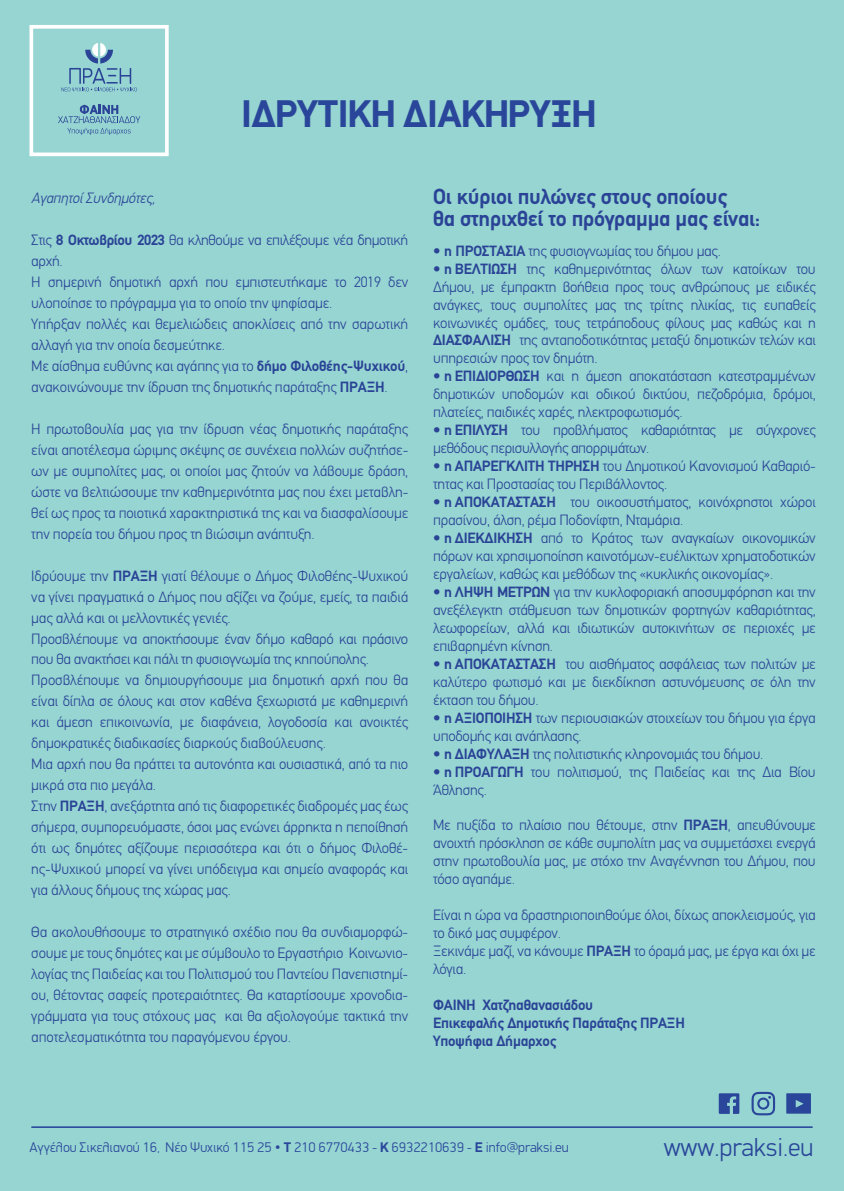
<style>
.page{position:relative;width:844px;height:1191px;background:#fff}
.page>*{position:absolute;margin:0;border:0;box-sizing:border-box;transform-origin:0 0}
.t1{font:700 38.85px "PF Din Display";letter-spacing:-.02em;color:#2a469a}
.t2{font:300 25.9px "PF Din Display";color:#2a469a}
.t3{font:700 22.05px/22.1px "PF Din Text";letter-spacing:-.01em;color:#2a4396}
.t4{font:300 15.05px/21px "PF Din Text";letter-spacing:-.01em;color:#2a4396;text-align:justify}
.t5{font:700 15.05px/18px "PF Din Text";letter-spacing:-.015em;color:#2a4396}
.t6{font:italic 300 15.05px "PF Din Text";letter-spacing:-.01em;color:#2a4396}
.t7{font:300 14px "PF Din Display";color:#2a469a}
.s1{font-weight:700}
</style>
<div class="page">
<div style="left:0;top:0;width:843px;height:1191px;background:#96d5d2"></div>
<hr style="left:31px;top:1126px;width:781px;height:2px;background:#2a469a">
<svg style="left:718px;top:1093px;width:21px;height:20px"></svg>
<svg style="left:786px;top:1093px;width:24px;height:20px"></svg>
<svg style="left:751px;top:1091px;width:23px;height:24px"></svg>
<div style="left:29px;top:25px;width:140px;height:131px;background:#96d5d2;border:4px solid #fff"></div>
<svg style="left:58px;top:105px;width:82px;height:30px"></svg>
<svg style="left:61px;top:43px;width:76px;height:48px"></svg>
<h1 class="t1" style="left:241px;top:90px;width:356px">Ι∆ΡΥΤΙΚΗ ∆ΙΑΚΗΡΥΞΗ</h1>
<p class="t6" style="left:31px;top:189px;width:125px">Αγαπητοί Συνδηµότες,</p>
<p class="t4" style="left:31px;top:230px;width:378px;text-align:left">Στις <span class="s1">8 Οκτωβρίου 2023</span> θα κληθούµε να επιλέξουµε νέα δηµοτική αρχή.<br>Η σηµερινή δηµοτική αρχή που εµπιστευτήκαµε το 2019 δεν υλοποίησε το πρόγραµµα για το οποίο την ψηφίσαµε.<br>Υπήρξαν πολλές και θεµελιώδεις αποκλίσεις από την σαρωτική αλλαγή για την οποία δεσµεύτηκε.<br>Με αίσθηµα ευθύνης και αγάπης για το <span class="s1">δήμο Φιλοθέης-Ψυχικού</span>, ανακοινώνουµε την ίδρυση της δηµοτικής παράταξης <span class="s1">ΠΡΑΞΗ</span>.</p>
<p class="t4" style="left:31px;top:418px;width:378px">Η πρωτοβουλία µας για την ίδρυση νέας δηµοτικής παράταξης είναι αποτέλεσµα ώριµης σκέψης σε συνέχεια πολλών συζητήσε&shy;ων µε συµπολίτες µας, οι οποίοι µας ζητούν να λάβουµε δράση, ώστε να βελτιώσουµε την καθηµερινότητα µας που έχει µεταβλη&shy;θεί ως προς τα ποιοτικά χαρακτηριστικά της και να διασφαλίσουµε την πορεία του δήµου προς τη βιώσιµη ανάπτυξη.</p>
<p class="t4" style="left:31px;top:565px;width:378px;text-align:left">Ιδρύουµε την <span class="s1">ΠΡΑΞΗ</span> γιατί θέλουµε ο ∆ήµος Φιλοθέης-Ψυχικού να γίνει πραγµατικά ο ∆ήµος που αξίζει να ζούµε, εµείς, τα παιδιά µας αλλά και οι µελλοντικές γενιές.<br>Προσβλέπουµε να αποκτήσουµε έναν δήµο καθαρό και πράσινο που θα ανακτήσει και πάλι τη φυσιογνωµία της κηπούπολης.<br>Προσβλέπουµε να δηµιουργήσουµε µια δηµοτική αρχή που θα είναι δίπλα σε όλους και στον καθένα ξεχωριστά µε καθηµερινή και άµεση επικοινωνία, µε διαφάνεια, λογοδοσία και ανοικτές δηµοκρατικές διαδικασίες διαρκούς διαβούλευσης.<br>Μια αρχή που θα πράττει τα αυτονόητα και ουσιαστικά, από τα πιο µικρά στα πιο µεγάλα.<br>Στην <span class="s1">ΠΡΑΞΗ</span>, ανεξάρτητα από τις διαφορετικές διαδροµές µας έως σήµερα, συµπορευόµαστε, όσοι µας ενώνει άρρηκτα η πεποίθησή ότι ως δηµότες αξίζουµε περισσότερα και ότι ο δήµος Φιλοθέ&shy;ης-Ψυχικού µπορεί να γίνει υπόδειγµα και σηµείο αναφοράς και για άλλους δήµους της χώρας µας.</p>
<p class="t4" style="left:31px;top:921px;width:378px">Θα ακολουθήσουµε το στρατηγικό σχέδιο που θα συνδιαµορφώ&shy;σουµε µε τους δηµότες και µε σύµβουλο το Εργαστήριο Κοινωνιο&shy;λογίας της Παιδείας και του Πολιτισµού του Παντείου Πανεπιστηµί&shy;ου, θέτοντας σαφείς προτεραιότητες. Θα καταρτίσουµε χρονοδια&shy;γράµµατα για τους στόχους µας και θα αξιολογούµε τακτικά την αποτελεσµατικότητα του παραγόµενου έργου.</p>
<h3 class="t3" style="left:433px;top:185px;width:328px">Οι κύριοι πυλώνες στους οποίους<br>θα στηριχθεί το πρόγραμμα μας είναι:</h3>
<p class="t4" style="left:433px;top:240px;width:289px"><span class="s1">• η ΠΡΟΣΤΑΣΙΑ</span> της φυσιογνωµίας του δήµου µας.</p>
<p class="t4" style="left:433px;top:259px;width:384px;line-height:18px"><span class="s1">• η ΒΕΛΤΙΩΣΗ</span> της καθηµερινότητας όλων των κατοίκων του ∆ήµου, µε έµπρακτη βοήθεια προς τους ανθρώπους µε ειδικές ανάγκες, τους συµπολίτες µας της τρίτης ηλικίας, τις ευπαθείς κοινωνικές οµάδες, τους τετράποδους φίλους µας καθώς και η <span class="s1">ΔΙΑΣΦΑΛΙΣΗ</span> της ανταποδοτικότητας µεταξύ δηµοτικών τελών και υπηρεσιών προς τον δηµότη.</p>
<p class="t4" style="left:433px;top:367px;width:384px;line-height:18px"><span class="s1">• η ΕΠΙΔΙΟΡΘΩΣΗ</span> και η άµεση αποκατάσταση κατεστραµµένων δηµοτικών υποδοµών και οδικού δικτύου, πεζοδρόµια, δρόµοι, πλατείες, παιδικές χαρές, ηλεκτροφωτισµός.</p>
<p class="t4" style="left:433px;top:421px;width:384px;line-height:18px"><span class="s1">• η ΕΠΙΛΥΣΗ</span> του προβλήµατος καθαριότητας µε σύγχρονες µεθόδους περισυλλογής απορριµάτων.</p>
<p class="t4" style="left:433px;top:457px;width:384px;line-height:18px"><span class="s1">• η ΑΠΑΡΕΓΚΛΙΤΗ ΤΗΡΗΣΗ</span> του ∆ηµοτικού Κανονισµού Καθαριό&shy;τητας και Προστασίας του Περιβάλλοντος.</p>
<p class="t4" style="left:433px;top:493px;width:384px;line-height:18px"><span class="s1">• η ΑΠΟΚΑΤΑΣΤΑΣΗ</span> του οικοσυστήµατος, κοινόχρηστοι χώροι πρασίνου, άλση, ρέµα Ποδονίφτη, Νταµάρια.</p>
<p class="t4" style="left:433px;top:529px;width:384px;line-height:18px"><span class="s1">• η ΔΙΕΚΔΙΚΗΣΗ</span> από το Κράτος των αναγκαίων οικονοµικών πόρων και χρησιµοποίηση καινοτόµων-ευέλικτων χρηµατοδοτικών εργαλείων, καθώς και µεθόδων της «κυκλικής οικονοµίας».</p>
<p class="t4" style="left:433px;top:583px;width:384px;line-height:18px"><span class="s1">• η ΛΗΨΗ ΜΕΤΡΩΝ</span> για την κυκλοφοριακή αποσυµφόρηση και την ανεξέλεγκτη στάθµευση των δηµοτικών φορτηγών καθαριότητας, λεωφορείων, αλλά και ιδιωτικών αυτοκινήτων σε περιοχές µε επιβαρηµένη κίνηση.</p>
<p class="t4" style="left:433px;top:654px;width:384px;line-height:18px"><span class="s1">• η ΑΠΟΚΑΤΑΣΤΑΣΗ</span> του αισθήµατος ασφάλειας των πολιτών µε καλύτερο φωτισµό και µε διεκδίκηση αστυνόµευσης σε όλη την έκταση του δήµου.</p>
<p class="t4" style="left:433px;top:708px;width:384px;line-height:18px"><span class="s1">• η ΑΞΙΟΠΟΙΗΣΗ</span> των περιουσιακών στοιχείων του δήµου για έργα υποδοµής και ανάπλασης.</p>
<p class="t4" style="left:433px;top:743px;width:332px"><span class="s1">• η ΔΙΑΦΥΛΑΞΗ</span> της πολιτιστικής κληρονοµιάς του δήµου.</p>
<p class="t4" style="left:433px;top:762px;width:384px;line-height:18px"><span class="s1">• η ΠΡΟΑΓΩΓΗ</span> του πολιτισµού, της Παιδείας και της ∆ια Βίου<br>Άθλησης.</p>
<p class="t4" style="left:433px;top:816px;width:384px;line-height:18px">Με πυξίδα το πλαίσιο που θέτουµε, στην <span class="s1">ΠΡΑΞΗ</span>, απευθύνουµε ανοιχτή πρόσκληση σε κάθε συµπολίτη µας να συµµετάσχει ενεργά στην πρωτοβουλία µας, µε στόχο την Αναγέννηση του ∆ήµου, που τόσο αγαπάµε.</p>
<p class="t4" style="left:433px;top:906px;width:384px;line-height:18px;text-align:left">Είναι η ώρα να δραστηριοποιηθούµε όλοι, δίχως αποκλεισµούς, για το δικό µας συµφέρον.<br>Ξεκινάµε µαζί, να κάνουµε <span class="s1">ΠΡΑΞΗ</span> το όραµά µας, µε έργα και όχι µε λόγια.</p>
<p class="t5" style="left:433px;top:995px;width:253px">ΦΑΙΝΗ Χατζηαθανασιάδου<br>Επικεφαλής Δημοτικής Παράταξης ΠΡΑΞΗ<br>Υποψήφια Δήμαρχος</p>
<p class="t7" style="left:30px;top:1138px;width:540px">Αγγέλου Σικελιανού 16, Νέο Ψυχικό 115 25 • <span class="s1">Τ</span> 210 6770433 - <span class="s1">K</span> 6932210639 - <span class="s1">E</span> info@praksi.eu</p>
<h2 class="t2" style="left:663px;top:1131px;width:151px">www.praksi.eu</h2>
</div>
